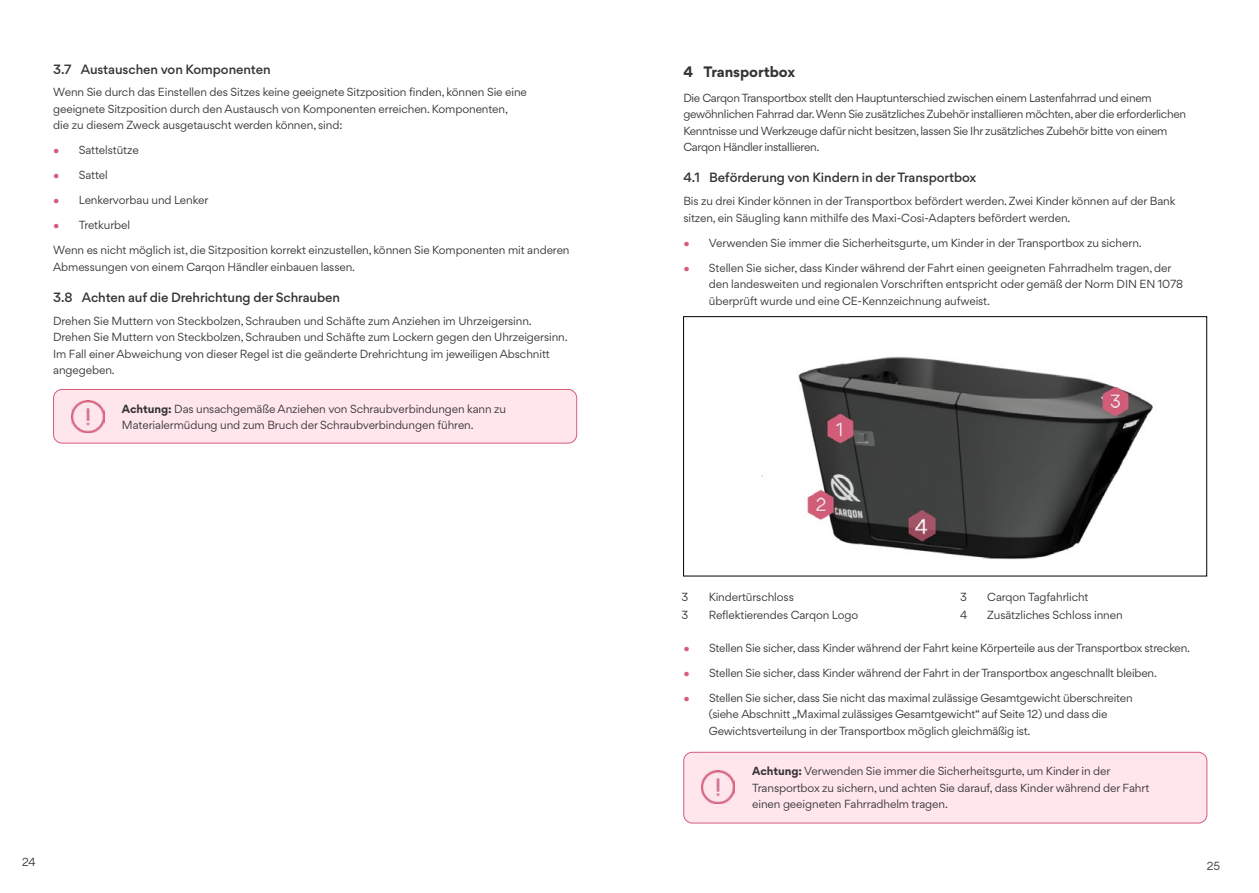
<style>
.page{position:relative;width:1259px;height:893px;background:#fff}
.page>*{position:absolute;margin:0;border:0;box-sizing:border-box;transform-origin:0 0}
.t1{font:700 13.5px "Gordita";letter-spacing:-.01em;color:#353335}
.t2{font:500 12px "Gordita";letter-spacing:-.01em;color:#353335}
.t3{font:10.5px/16.5px "Gordita";letter-spacing:-.01em;color:#353335}
.t4{font:10.5px/16.5px "Gordita";letter-spacing:-.03em;color:#353335}
.s1{font-family:"Arial";color:#d55d7a}
.s2{font-weight:700}
</style>
<div class="page">
<div style="left:54px;top:389px;width:523px;height:54px;background:#ffe6ec;border-radius:9px"></div>
<div style="left:53px;top:389px;width:524px;height:54px;border:1px solid #d55d7a;border-radius:9px"></div>
<img style="left:72px;top:400px;width:33px;height:33px">
<img style="left:761px;top:356px;width:392px;height:204px">
<div style="left:683px;top:316px;width:524px;height:260px;border:1px solid #000"></div>
<div style="left:684px;top:752px;width:523px;height:71px;background:#ffe6ec;border-radius:9px"></div>
<div style="left:683px;top:752px;width:524px;height:71px;border:1px solid #d55d7a;border-radius:9px"></div>
<img style="left:702px;top:770px;width:33px;height:33px">
<p class="t2" style="left:53px;top:60px;width:219px">3.7 Austauschen von Komponenten</p>
<p class="t3" style="left:53px;top:84px;width:475px">Wenn Sie durch das Einstellen des Sitzes keine geeignete Sitzposition finden, können Sie eine geeignete Sitzposition durch den Austausch von Komponenten erreichen. Komponenten,<br>die zu diesem Zweck ausgetauscht werden können, sind:</p>
<p class="t3" style="left:53px;top:142px;width:87px"><span class="s1">●</span> Sattelstütze</p>
<p class="t3" style="left:53px;top:167px;width:56px"><span class="s1">●</span> Sattel</p>
<p class="t3" style="left:53px;top:192px;width:157px"><span class="s1">●</span> Lenkervorbau und Lenker</p>
<p class="t3" style="left:53px;top:217px;width:79px"><span class="s1">●</span> Tretkurbel</p>
<p class="t3" style="left:53px;top:242px;width:518px">Wenn es nicht möglich ist, die Sitzposition korrekt einzustellen, können Sie Komponenten mit anderen<br>Abmessungen von einem Carqon Händler einbauen lassen.</p>
<p class="t2" style="left:53px;top:288px;width:288px">3.8 Achten auf die Drehrichtung der Schrauben</p>
<p class="t3" style="left:53px;top:312px;width:516px">Drehen Sie Muttern von Steckbolzen, Schrauben und Schäfte zum Anziehen im Uhrzeigersinn.<br>Drehen Sie Muttern von Steckbolzen, Schrauben und Schäfte zum Lockern gegen den Uhrzeigersinn.<br>Im Fall einer Abweichung von dieser Regel ist die geänderte Drehrichtung im jeweiligen Abschnitt angegeben.</p>
<p class="t3" style="left:122px;top:400px;width:386px"><span class="s2">Achtung:</span> Das unsachgemäße Anziehen von Schraubverbindungen kann zu<br>Materialermüdung und zum Bruch der Schraubverbindungen führen.</p>
<p class="t3" style="left:22px;top:853px;width:15px">24</p>
<p class="t1" style="left:683px;top:61px;width:113px">4 Transportbox</p>
<p class="t4" style="left:683px;top:89px;width:504px">Die Carqon Transportbox stellt den Hauptunterschied zwischen einem Lastenfahrrad und einem gewöhnlichen Fahrrad dar. Wenn Sie zusätzliches Zubehör installieren möchten, aber die erforderlichen Kenntnisse und Werkzeuge dafür nicht besitzen, lassen Sie Ihr zusätzliches Zubehör bitte von einem Carqon Händler installieren.</p>
<p class="t2" style="left:683px;top:169px;width:295px">4.1 Beförderung von Kindern in der Transportbox</p>
<p class="t3" style="left:683px;top:193px;width:493px">Bis zu drei Kinder können in der Transportbox befördert werden. Zwei Kinder können auf der Bank sitzen, ein Säugling kann mithilfe des Maxi-Cosi-Adapters befördert werden.</p>
<p class="t3" style="left:683px;top:234px;width:460px"><span class="s1">●</span> Verwenden Sie immer die Sicherheitsgurte, um Kinder in der Transportbox zu sichern.</p>
<p class="t3" style="left:709px;top:259px;width:476px;text-indent:-26px"><span class="s1">●</span> Stellen Sie sicher, dass Kinder während der Fahrt einen geeigneten Fahrradhelm tragen, der den landesweiten und regionalen Vorschriften entspricht oder gemäß der Norm DIN EN 1078 überprüft wurde und eine CE-Kennzeichnung aufweist.</p>
<p class="t3" style="left:681px;top:588px;width:8px">3</p>
<p class="t3" style="left:708px;top:588px;width:87px">Kindertürschloss</p>
<p class="t3" style="left:681px;top:607px;width:8px">3</p>
<p class="t3" style="left:708px;top:607px;width:151px">Reflektierendes Carqon Logo</p>
<p class="t3" style="left:960px;top:588px;width:8px">3</p>
<p class="t3" style="left:987px;top:588px;width:103px">Carqon Tagfahrlicht</p>
<p class="t3" style="left:960px;top:607px;width:9px">4</p>
<p class="t3" style="left:987px;top:607px;width:137px">Zusätzliches Schloss innen</p>
<p class="t3" style="left:683px;top:639px;width:508px"><span class="s1">●</span> Stellen Sie sicher, dass Kinder während der Fahrt keine Körperteile aus der Transportbox strecken.</p>
<p class="t3" style="left:683px;top:664px;width:475px"><span class="s1">●</span> Stellen Sie sicher, dass Kinder während der Fahrt in der Transportbox angeschnallt bleiben.</p>
<p class="t3" style="left:709px;top:689px;width:425px;text-indent:-26px"><span class="s1">●</span> Stellen Sie sicher, dass Sie nicht das maximal zulässige Gesamtgewicht überschreiten (siehe Abschnitt „Maximal zulässiges Gesamtgewicht“ auf Seite 12) und dass die<br>Gewichtsverteilung in der Transportbox möglich gleichmäßig ist.</p>
<p class="t3" style="left:752px;top:763px;width:399px"><span class="s2">Achtung:</span> Verwenden Sie immer die Sicherheitsgurte, um Kinder in der<br>Transportbox zu sichern, und achten Sie darauf, dass Kinder während der Fahrt einen geeigneten Fahrradhelm tragen.</p>
<p class="t3" style="left:1207px;top:857px;width:15px">25</p>
</div>
